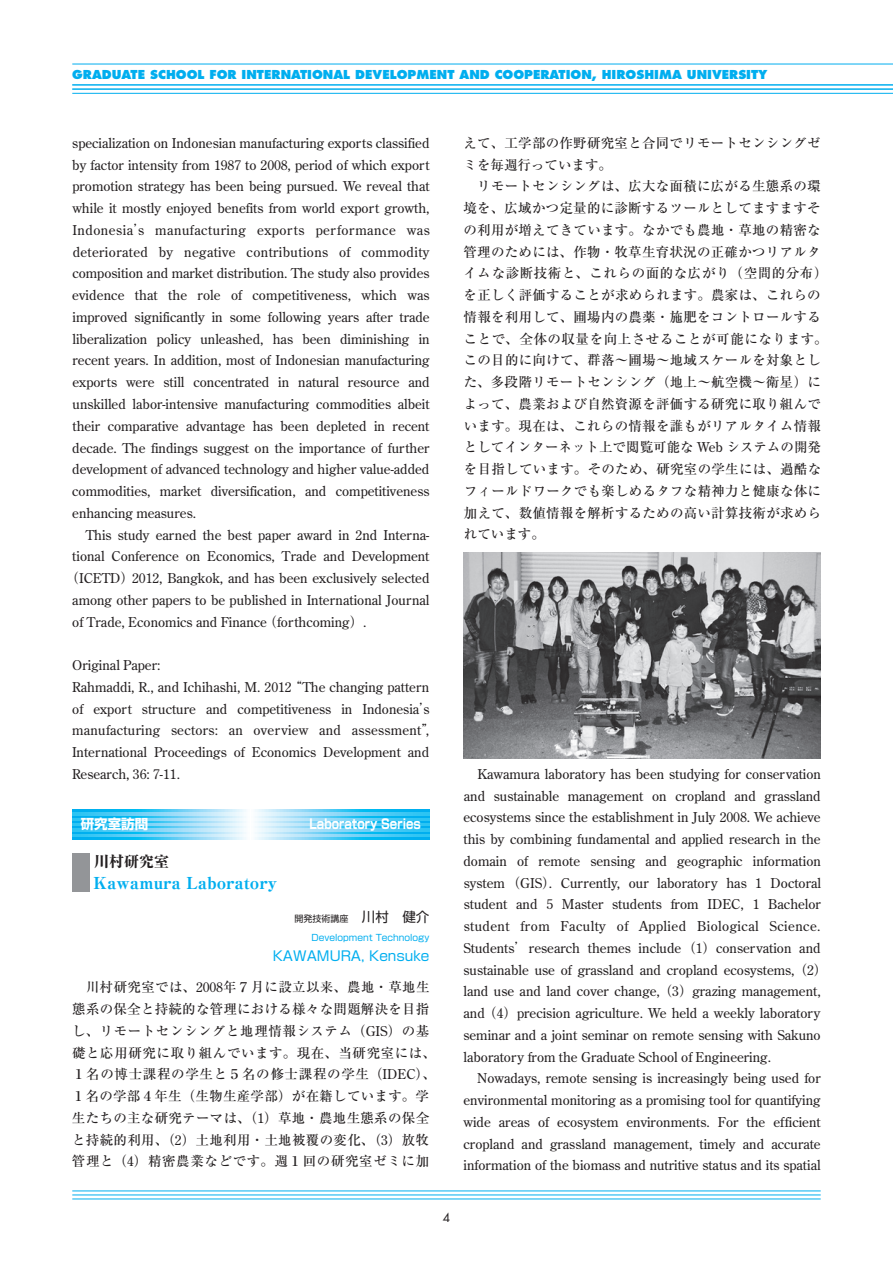
<style>
.page{position:relative;width:893px;height:1263px;background:#fff}
.page>*{position:absolute;margin:0;border:0;box-sizing:border-box;transform-origin:0 0}
.t1{font:800 16.5px "Ryumin Pro";color:#00aeef}
.t2{font:800 15px "Ryumin Pro";color:#231f20}
.t3{font:13.5px/21.8px "Century Old Style Std";color:#231f20;text-align:justify}
.t4{font:500 13.5px/21.8px "Ryumin Pro";letter-spacing:.02em;color:#231f20}
.t5{font:700 13.5px "Shin Go Pro";color:#fff;scale:.8 1}
.t6{font:13.5px "Shin Go Pro";color:#00aeef}
.t7{font:700 13.5px "Shin Go Pro";color:#fff}
.t8{font:800 12px "Futura";color:#00aeef}
.t9{font:12px "Futura";color:#231f20}
.t10{font:9px/19.5px "Shin Go Pro";color:#00aeef;text-align:right}
.s1{font-family:"Ryumin Pro";font-weight:500}
.s2{color:#231f20}
.s3{font-size:13.5px;color:#231f20}
.s4{font-family:"Century Old Style Std";font-weight:400}
</style>
<div class="page">
<hr style="left:72px;top:1199px;width:749px;height:1px;background:#00aeef">
<hr style="left:72px;top:1195px;width:749px;height:1px;background:#00aeef">
<hr style="left:72px;top:1191px;width:749px;height:1px;background:#00aeef">
<hr style="left:72px;top:93px;width:821px;height:1px;background:#00aeef">
<hr style="left:72px;top:85px;width:821px;height:1px;background:#00aeef">
<hr style="left:72px;top:89px;width:821px;height:1px;background:#00aeef">
<hr style="left:72px;top:64px;width:821px;height:1px;background:#00aeef">
<svg style="left:72px;top:810px;width:357px;height:29px;background:#67d0f5"></svg>
<svg style="left:72px;top:813px;width:357px;height:2px"></svg>
<svg style="left:72px;top:818px;width:357px;height:2px"></svg>
<svg style="left:72px;top:823px;width:357px;height:3px"></svg>
<svg style="left:72px;top:829px;width:357px;height:2px"></svg>
<svg style="left:72px;top:834px;width:357px;height:2px"></svg>
<div style="left:72px;top:853px;width:17px;height:38px;background:#939598"></div>
<img style="left:463px;top:553px;width:358px;height:205px">
<p class="t8" style="left:72px;top:67px;width:697px">GRADUATE SCHOOL FOR INTERNATIONAL DEVELOPMENT AND COOPERATION, HIROSHIMA UNIVERSITY</p>
<p class="t3" style="left:72px;top:132px;width:359px">specialization on Indonesian manufacturing exports classified by factor intensity from 1987 to 2008, period of which export promotion strategy has been being pursued. We reveal that while it mostly enjoyed benefits from world export growth, Indonesia<span class="s1">’</span>s manufacturing exports performance was deteriorated by negative contributions of commodity composition and market distribution. The study also provides evidence that the role of competitiveness, which was improved significantly in some following years after trade liberalization policy unleashed, has been diminishing in recent years. In addition, most of Indonesian manufacturing exports were still concentrated in natural resource and unskilled labor-intensive manufacturing commodities albeit their comparative advantage has been depleted in recent decade. The findings suggest on the importance of further development of advanced technology and higher value-added commodities, market diversification, and competitiveness enhancing measures.</p>
<p class="t3" style="left:86px;top:523px;width:345px">This study earned the best paper award in 2nd Interna-</p>
<p class="t3" style="left:72px;top:545px;width:359px">tional Conference on Economics, Trade and Development</p>
<p class="t3" style="left:66px;top:567px;width:365px"><span class="s1">（</span>ICETD<span class="s1">）</span>2012, Bangkok, and has been exclusively selected</p>
<p class="t3" style="left:72px;top:589px;width:359px">among other papers to be published in International Journal</p>
<p class="t3" style="left:72px;top:610px;width:296px">of Trade, Economics and Finance<span class="s1">（</span>forthcoming<span class="s1">）</span>.</p>
<p class="t3" style="left:72px;top:654px;width:364px;text-align:left">Original Paper:<br>Rahmaddi, R., and Ichihashi, M. 2012<span class="s1">“</span>The changing pattern of export structure and competitiveness in Indonesia<span class="s1">’</span>s manufacturing sectors: an overview and assessment<span class="s1">”</span>, International Proceedings of Economics Development and Research, 36: 7-11.</p>
<p class="t7" style="left:81px;top:813px;width:69px">研究室訪問</p>
<p class="t5" style="left:310px;top:813px;width:141px">Laboratory Series</p>
<p class="t2" style="left:94px;top:850px;width:76px">川村研究室</p>
<p class="t1" style="left:94px;top:870px;width:185px">Kawamura Laboratory</p>
<p class="t10" style="left:294px;top:907px;width:137px"><span class="s2">開発技術講座</span> <span class="s3">川村　健介<br></span>Development Technology</p>
<p class="t6" style="left:273px;top:944px;width:158px">KAWAMURA, Kensuke</p>
<p class="t4" style="left:72px;top:975px;width:366px;text-align:center">川村研究室では、<span class="s4">2008</span>年７月に設立以来、農地・草地生<br>態系の保全と持続的な管理における様々な問題解決を目指し、リモートセンシングと地理情報システム（<span class="s4">GIS</span>）の基礎と応用研究に取り組んでいます。現在、当研究室には、<br>１名の博士課程の学生と５名の修士課程の学生（<span class="s4">IDEC</span>）、<br>１名の学部４年生（生物生産学部）が在籍しています。学生たちの主な研究テーマは、（<span class="s4">1</span>）草地・農地生態系の保全と持続的利用、（<span class="s4">2</span>）土地利用・土地被覆の変化、（<span class="s4">3</span>）放牧管理と（<span class="s4">4</span>）精密農業などです。週１回の研究室ゼミに加</p>
<p class="t4" style="left:463px;top:131px;width:359px">えて、工学部の作野研究室と合同でリモートセンシングゼミを毎週行っています。</p>
<p class="t4" style="left:463px;top:175px;width:366px;text-indent:14px">リモートセンシングは、広大な面積に広がる生態系の環境を、広域かつ定量的に診断するツールとしてますますその利用が増えてきています。なかでも農地・草地の精密な管理のためには、作物・牧草生育状況の正確かつリアルタイムな診断技術と、これらの面的な広がり（空間的分布）を正しく評価することが求められます。農家は、これらの情報を利用して、圃場内の農薬・施肥をコントロールすることで、全体の収量を向上させることが可能になります。この目的に向けて、群落～圃場～地域スケールを対象とした、多段階リモートセンシング（地上～航空機～衛星）によって、農業および自然資源を評価する研究に取り組んでいます。現在は、これらの情報を誰もがリアルタイム情報としてインターネット上で閲覧可能な <span class="s4">Web</span> システムの開発を目指しています。そのため、研究室の学生には、過酷なフィールドワークでも楽しめるタフな精神力と健康な体に加えて、数値情報を解析するための高い計算技術が求められています。</p>
<p class="t3" style="left:463px;top:763px;width:366px;text-align:left;text-indent:14px">Kawamura laboratory has been studying for conservation and sustainable management on cropland and grassland ecosystems since the establishment in July 2008. We achieve this by combining fundamental and applied research in the domain of remote sensing and geographic information system<span class="s1">（</span>GIS<span class="s1">）</span>. Currently, our laboratory has 1 Doctoral student and 5 Master students from IDEC, 1 Bachelor student from Faculty of Applied Biological Science.<br>Students<span class="s1">’</span>research themes include<span class="s1">（</span>1<span class="s1">）</span>conservation and sustainable use of grassland and cropland ecosystems,<span class="s1">（</span>2<span class="s1">）</span>land use and land cover change,<span class="s1">（</span>3<span class="s1">）</span>grazing management, and<span class="s1">（</span>4<span class="s1">）</span>precision agriculture. We held a weekly laboratory seminar and a joint seminar on remote sensing with Sakuno laboratory from the Graduate School of Engineering.</p>
<p class="t3" style="left:463px;top:1067px;width:359px;text-indent:14px">Nowadays, remote sensing is increasingly being used for environmental monitoring as a promising tool for quantifying wide areas of ecosystem environments. For the efficient cropland and grassland management, timely and accurate information of the biomass and nutritive status and its spatial</p>
<p class="t9" style="left:443px;top:1210px;width:9px">4</p>
</div>
